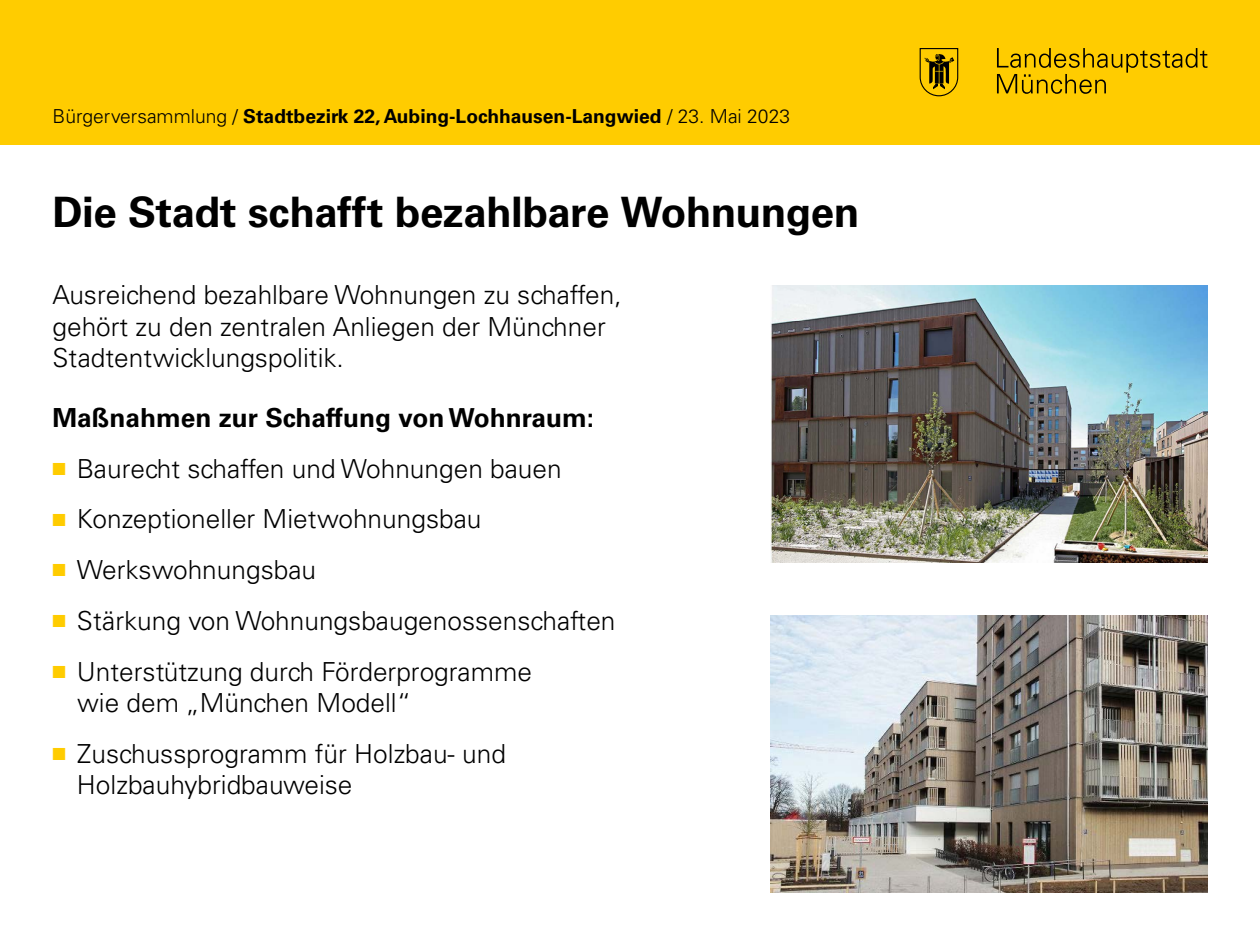
<style>
.page{position:relative;width:1260px;height:945px;background:#fff}
.page>*{position:absolute;margin:0;border:0;box-sizing:border-box;transform-origin:0 0}
.H1_A{font:700 42px "Univers LT Std";letter-spacing:-.015em;color:#000}
.P_Copy_light_Liste_A{font:300 26.25px/31.5px "Univers LT Std";color:#000}
.P_Copy_light_A{font:300 26.25px/31.5px "Univers LT Std";color:#000}
.P_Copy_bold_A{font:700 26.25px "Univers LT Std";color:#000}
.t1{font:700 19.25px "Univers LT Std";color:#000}
.s1{font-weight:300}
.s2{color:#fc0}
</style>
<div class="page">
<div style="left:0;top:0;width:1260px;height:144px;background:#fc0"></div>
<svg style="left:997px;top:48px;width:211px;height:46px"></svg>
<svg style="left:919px;top:48px;width:40px;height:49px"></svg>
<img style="left:770px;top:285px;width:438px;height:278px">
<img style="left:770px;top:615px;width:438px;height:277px">
<p class="t1" style="left:52px;top:105px;width:739px"><span class="s1">Bürgerversammlung /</span> Stadtbezirk 22, Aubing-Lochhausen-Langwied <span class="s1">/ 23. Mai 2023</span></p>
<h1 class="H1_A" style="left:52px;top:188px;width:808px">Die Stadt schafft bezahlbare Wohnungen</h1>
<p class="P_Copy_light_A" style="left:52px;top:279px;width:571px">Ausreichend bezahlbare Wohnungen zu schaffen, gehört zu den zentralen Anliegen der Münchner<br>Stadtentwicklungspolitik.</p>
<p class="P_Copy_bold_A" style="left:52px;top:402px;width:543px">Maßnahmen zur Schaffung von Wohnraum:</p>
<p class="P_Copy_light_Liste_A" style="left:52px;top:452px;width:511px"><span class="s2">■</span> Baurecht schaffen und Wohnungen bauen</p>
<p class="P_Copy_light_Liste_A" style="left:52px;top:503px;width:430px"><span class="s2">■</span> Konzeptioneller Mietwohnungsbau</p>
<p class="P_Copy_light_Liste_A" style="left:52px;top:554px;width:265px"><span class="s2">■</span> Werkswohnungsbau</p>
<p class="P_Copy_light_Liste_A" style="left:52px;top:605px;width:565px"><span class="s2">■</span> Stärkung von Wohnungsbaugenossenschaften</p>
<p class="P_Copy_light_Liste_A" style="left:77px;top:655px;width:457px;text-indent:-24px"><span class="s2">■</span> Unterstützung durch Förderprogramme wie dem „München Modell“</p>
<p class="P_Copy_light_Liste_A" style="left:77px;top:738px;width:431px;text-indent:-24px"><span class="s2">■</span> Zuschussprogramm für Holzbau- und<br>Holzbauhybridbauweise</p>
</div>
